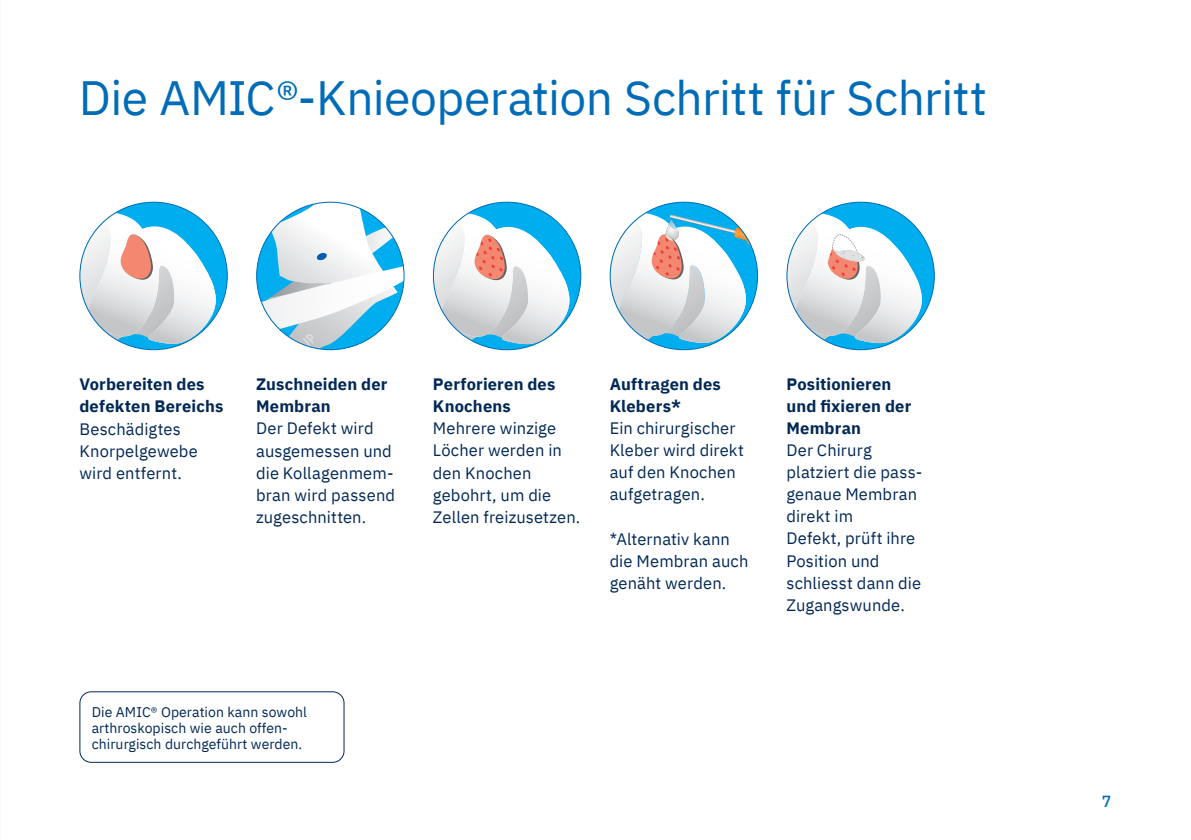
<style>
.page{position:relative;width:1191px;height:840px;background:#fff}
.page>*{position:absolute;margin:0;border:0;box-sizing:border-box;transform-origin:0 0}
.t1{font:48px "IBM Plex Sans";letter-spacing:-.015em;color:#006cb7}
.t2{font:16.4px/22px "IBM Plex Sans";letter-spacing:.01em;color:#002856}
.t3{font:700 16.4px/22px "IBM Plex Sans";letter-spacing:.01em;color:#002856}
.t4{font:500 16px "IBM Plex Sans";color:#006cb7}
.t5{font:14px/16px "IBM Plex Sans";letter-spacing:.005em;color:#002856}
</style>
<div class="page">
<svg style="left:80px;top:202px;width:147px;height:147px"></svg>
<svg style="left:257px;top:202px;width:147px;height:147px"></svg>
<svg style="left:433px;top:202px;width:148px;height:147px"></svg>
<svg style="left:610px;top:202px;width:147px;height:147px"></svg>
<img style="left:665px;top:224px;width:14px;height:16px">
<svg style="left:788px;top:202px;width:146px;height:147px"></svg>
<div style="left:79px;top:691px;width:265px;height:71px;border:1px solid #002856;border-radius:11px"></div>
<h1 class="t1" style="left:79px;top:61px;width:909px">Die AMIC®-Knieoperation Schritt für Schritt</h1>
<p class="t3" style="left:79px;top:372px;width:145px">Vorbereiten des defekten Bereichs</p>
<p class="t2" style="left:79px;top:416px;width:120px">Beschädigtes<br>Knorpelgewebe wird entfernt.</p>
<p class="t3" style="left:256px;top:372px;width:133px">Zuschneiden der<br>Membran</p>
<p class="t2" style="left:256px;top:416px;width:140px">Der Defekt wird ausgemessen und die Kollagenmem&shy;bran wird passend zugeschnitten.</p>
<p class="t3" style="left:433px;top:372px;width:124px">Perforieren des<br>Knochens</p>
<p class="t2" style="left:433px;top:416px;width:149px">Mehrere winzige<br>Löcher werden in den Knochen gebohrt, um die<br>Zellen freizusetzen.</p>
<p class="t3" style="left:609px;top:372px;width:113px">Auftragen des<br>Klebers*</p>
<p class="t2" style="left:609px;top:416px;width:136px">Ein chirurgischer<br>Kleber wird direkt auf den Knochen aufgetragen.</p>
<p class="t2" style="left:609px;top:526px;width:140px">*Alternativ kann die Membran auch genäht werden.</p>
<p class="t5" style="left:92px;top:702px;width:217px">Die AMIC® Operation kann sowohl arthroskopisch wie auch offen&shy;chirurgisch durchgeführt werden.</p>
<p class="t3" style="left:786px;top:372px;width:126px">Positionieren und fixieren der<br>Membran</p>
<p class="t2" style="left:786px;top:438px;width:137px">Der Chirurg platziert die pass&shy;genaue Membran direkt im<br>Defekt, prüft ihre<br>Position und schliesst dann die<br>Zugangswunde.</p>
<p class="t4" style="left:1102px;top:788px;width:11px">7</p>
</div>
